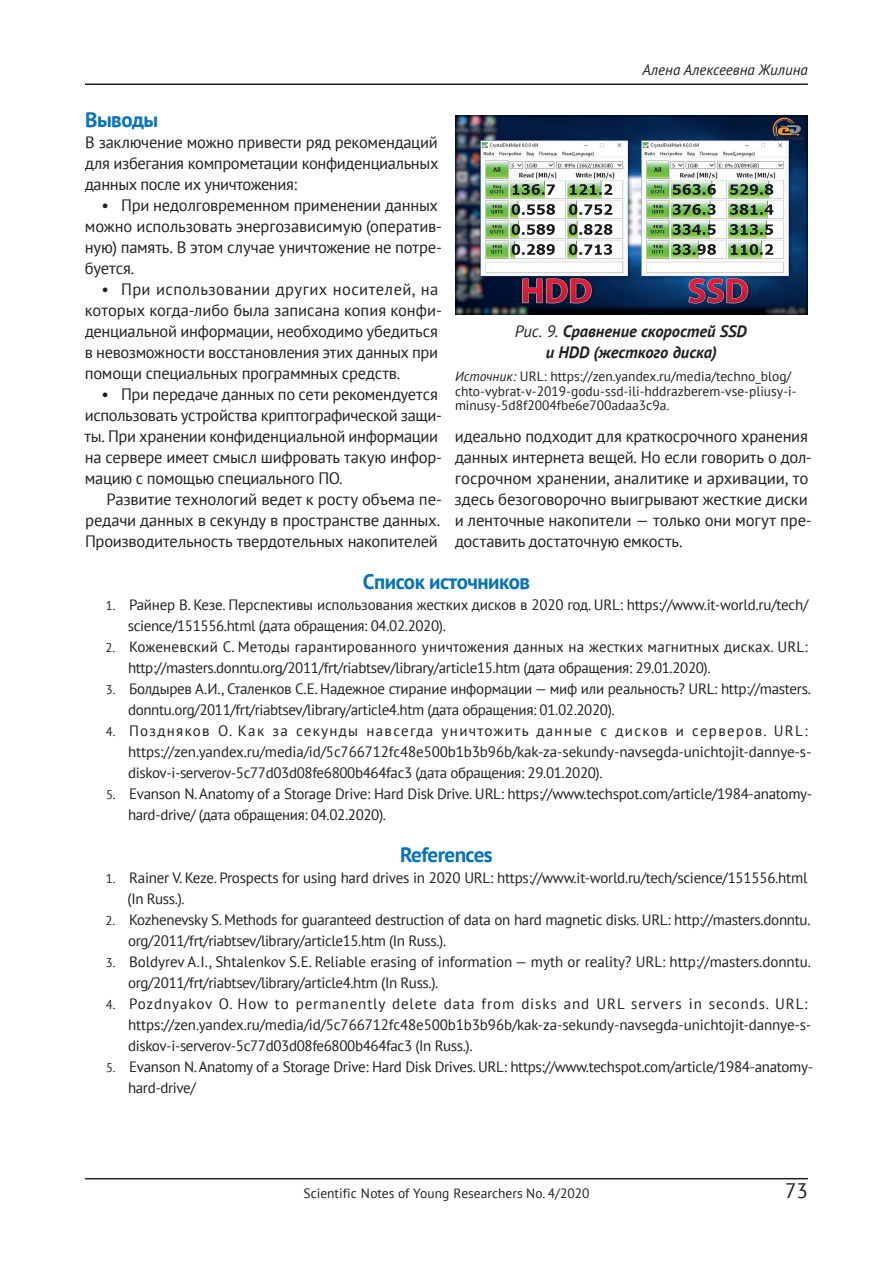
<style>
.page{position:relative;width:893px;height:1263px;background:#fff}
.page>*{position:absolute;margin:0;border:0;box-sizing:border-box;transform-origin:0 0}
.t1{font:700 21px "PT Sans";letter-spacing:-.025em;color:#0572ba}
.t2{font:21px "PT Sans";color:#231f20}
.t3{font:16.5px/21px "PT Sans";letter-spacing:-.015em;color:#231f20}
.t4{font:italic 700 16.5px/21px "PT Sans";color:#231f20;text-align:center}
.t5{font:15px/21px "PT Sans";letter-spacing:-.02em;color:#231f20}
.t6{font:15px/21px "PT Sans";letter-spacing:.005em;color:#231f20}
.t7{font:italic 15px "PT Sans";color:#231f20}
.t8{font:13.5px/14.4px "PT Sans";color:#231f20}
.s1{font-weight:400}
.s2{font-style:italic}
.s3{font-size:12.75px}
</style>
<div class="page">
<hr style="left:85px;top:1178px;width:723px;height:1px;background:#231f20">
<hr style="left:85px;top:83px;width:723px;height:2px;background:#231f20">
<img style="left:455px;top:116px;width:353px;height:198px">
<p class="t7" style="left:643px;top:61px;width:167px">Алена Алексеевна Жилина</p>
<h1 class="t1" style="left:85px;top:106px;width:75px">Выводы</h1>
<p class="t3" style="left:85px;top:132px;width:355px;text-align:justify">В заключение можно привести ряд рекомендаций для избегания компрометации конфиденциальных данных после их уничтожения:</p>
<p class="t3" style="left:85px;top:195px;width:359px;text-indent:17px">• При недолговременном применении данных можно использовать энергозависимую (оператив&shy;ную) память. В этом случае уничтожение не потре&shy;буется.</p>
<p class="t3" style="left:85px;top:279px;width:359px;text-indent:17px">• При использовании других носителей, на которых когда-либо была записана копия конфи&shy;денциальной информации, необходимо убедиться в невозможности восстановления этих данных при помощи специальных программных средств.</p>
<p class="t3" style="left:84px;top:384px;width:359px;text-indent:17px">• При передаче данных по сети рекомендуется использовать устройства криптографической защи&shy;ты. При хранении конфиденциальной информации на сервере имеет смысл шифровать такую инфор&shy;мацию с помощью специального ПО.</p>
<p class="t3" style="left:85px;top:489px;width:358px;text-align:justify;text-indent:21px">Развитие технологий ведет к росту объема пе&shy;редачи данных в секунду в пространстве данных.<br>Производительность твердотельных накопителей</p>
<p class="t4" style="left:515px;top:321px;width:233px"><span class="s1">Рис. 9.</span> Сравнение скоростей SSD и HDD (жесткого диска)</p>
<p class="t8" style="left:455px;top:369px;width:343px"><span class="s2">Источник:</span> URL: https://zen.yandex.ru/media/techno_blog/ chto-vybrat-v‑2019-godu-ssd-ili-hddrazberem-vse-pliusy-i&shy;minusy‑5d8f2004fbe6e700adaa3c9a.</p>
<p class="t3" style="left:454px;top:426px;width:359px">идеально подходит для краткосрочного хранения данных интернета вещей. Но если говорить о дол&shy;госрочном хранении, аналитике и архивации, то здесь безоговорочно выигрывают жесткие диски и ленточные накопители — только они могут пре&shy;доставить достаточную емкость.</p>
<h1 class="t1" style="left:363px;top:568px;width:169px">Список источников</h1>
<p class="t5" style="left:128px;top:594px;width:682px;text-indent:-22px"><span class="s3">1.</span> Райнер В. Кезе. Перспективы использования жестких дисков в 2020 год. URL: https://www.it-world.ru/tech/ science/151556.html (дата обращения: 04.02.2020).</p>
<p class="t6" style="left:128px;top:636px;width:681px;text-indent:-22px"><span class="s3">2.</span> Коженевский С. Методы гарантированного уничтожения данных на жестких магнитных дисках. URL: http://masters.donntu.org/2011/frt/riabtsev/library/article15.htm (дата обращения: 29.01.2020).</p>
<p class="t5" style="left:128px;top:678px;width:684px;text-indent:-22px"><span class="s3">3.</span> Болдырев А.И., Сталенков С.Е. Надежное стирание информации — миф или реальность? URL: http://masters. donntu.org/2011/frt/riabtsev/library/article4.htm (дата обращения: 01.02.2020).</p>
<p class="t5" style="left:128px;top:720px;width:685px;text-indent:-22px"><span class="s3">4.</span> Поздняков О. Как за секунды навсегда уничтожить данные с дисков и серверов. URL: https://zen.yandex.ru/media/id/5c766712fc48e500b1b3b96b/kak-za-sekundy-navsegda-unichtojit-dannye-s&shy;diskov-i-serverov‑5c77d03d08fe6800b464fac3 (дата обращения: 29.01.2020).</p>
<p class="t5" style="left:128px;top:783px;width:686px;text-indent:-22px"><span class="s3">5.</span> Evanson N .Anatomy of a Storage Drive: Hard Disk Drive. URL: https://www.techspot.com/article/1984-anatomy&shy;hard-drive/ (дата обращения: 04.02.2020).</p>
<h1 class="t1" style="left:400px;top:841px;width:94px">References</h1>
<p class="t5" style="left:128px;top:867px;width:681px;text-indent:-22px"><span class="s3">1.</span> Rainer V. Keze. Prospects for using hard drives in 2020 URL: https://www.it-world.ru/tech/science/151556.html (In Russ.).</p>
<p class="t5" style="left:128px;top:909px;width:684px;text-indent:-23px"><span class="s3">2.</span> Kozhenevsky S. Methods for guaranteed destruction of data on hard magnetic disks. URL: http://masters.donntu. org/2011/frt/riabtsev/library/article15.htm (In Russ.).</p>
<p class="t5" style="left:128px;top:951px;width:684px;text-indent:-22px"><span class="s3">3.</span> Boldyrev A.I., Shtalenkov S.E.Reliable erasing of information — myth or reality? URL: http://masters.donntu. org/2011/frt/riabtsev/library/article4.htm (In Russ.).</p>
<p class="t5" style="left:128px;top:993px;width:685px;text-indent:-22px"><span class="s3">4.</span> Pozdnyakov O. How to permanently delete data from disks and URL servers in seconds. URL: https://zen.yandex.ru/media/id/5c766712fc48e500b1b3b96b/kak-za-sekundy-navsegda-unichtojit-dannye-s&shy;diskov-i-serverov‑5c77d03d08fe6800b464fac3 (In Russ.).</p>
<p class="t5" style="left:128px;top:1056px;width:687px;text-indent:-22px"><span class="s3">5.</span> Evanson N .Anatomy of a Storage Drive: Hard Disk Drives. URL: https://www.techspot.com/article/1984-anatomy&shy;hard-drive/</p>
<p class="t8" style="left:303px;top:1186px;width:287px">Scientific notes of young researchers N o. 4/2020</p>
<h1 class="t2" style="left:785px;top:1177px;width:24px">73</h1>
</div>
